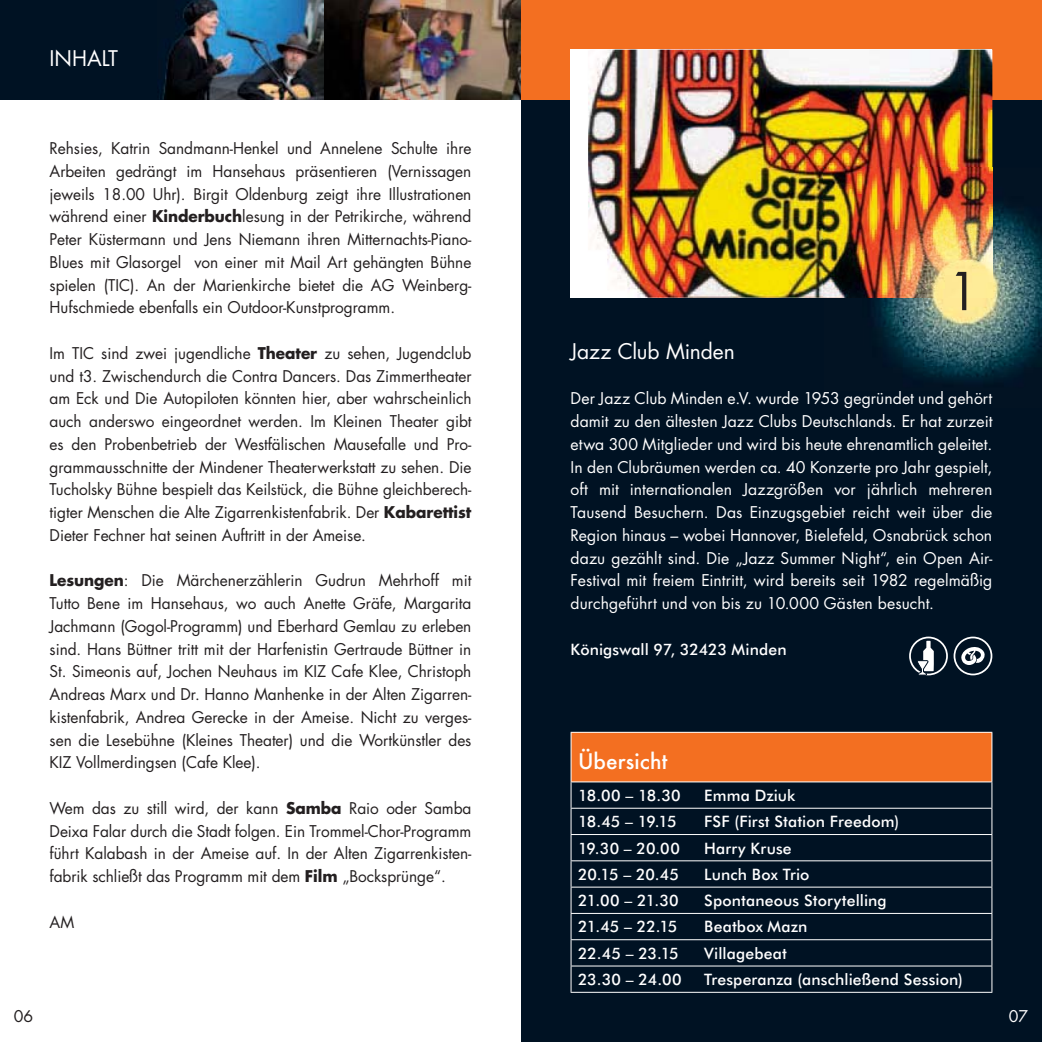
<style>
.page{position:relative;width:1042px;height:1042px;background:#fff}
.page>*{position:absolute;margin:0;border:0;box-sizing:border-box;transform-origin:0 0}
.t1{font:50.75px "Futura";color:#231f20}
.t2{font:21px "Futura";letter-spacing:-.005em;color:#fff}
.t3{font:500 21px "Futura";letter-spacing:.005em;color:#fff}
.t4{font:15.75px/22.8px "Futura";letter-spacing:-.005em;color:#231f20;text-align:justify}
.t5{font:15.75px/22.8px "Futura";letter-spacing:.005em;color:#fff;text-align:justify}
.t6{font:500 15.75px "Futura BT";letter-spacing:.01em;color:#fff}
.s1{font-weight:700}
</style>
<div class="page">
<div style="left:521px;top:0;width:521px;height:1042px;background:#001223"></div>
<div style="left:521px;top:0;width:521px;height:99px;background:#f36f21"></div>
<div style="left:0;top:0;width:521px;height:99px;background:#001223"></div>
<div style="left:571px;top:732px;width:421px;height:50px;background:#f36f21"></div>
<hr style="left:570px;top:732px;width:422px;height:1px;background:#fff">
<hr style="left:570px;top:733px;width:1px;height:48px;background:#fff">
<hr style="left:991px;top:733px;width:1px;height:48px;background:#fff">
<hr style="left:570px;top:781px;width:422px;height:1px;background:#fff">
<hr style="left:570px;top:808px;width:422px;height:1px;background:#fff">
<hr style="left:570px;top:834px;width:422px;height:1px;background:#fff">
<hr style="left:570px;top:860px;width:422px;height:1px;background:#fff">
<hr style="left:570px;top:886px;width:422px;height:1px;background:#fff">
<hr style="left:570px;top:913px;width:422px;height:1px;background:#fff">
<hr style="left:570px;top:939px;width:422px;height:1px;background:#fff">
<hr style="left:570px;top:965px;width:422px;height:1px;background:#fff">
<svg style="left:570px;top:782px;width:1px;height:210px"></svg>
<svg style="left:991px;top:782px;width:1px;height:210px"></svg>
<hr style="left:570px;top:992px;width:422px;height:1px;background:#fff">
<div style="left:570px;top:50px;width:422px;height:248px;background:#fff"></div>
<img style="left:588px;top:50px;width:404px;height:248px">
<img style="left:875px;top:167px;width:167px;height:215px">
<img style="left:823px;top:167px;width:169px;height:131px">
<svg style="left:910px;top:637px;width:37px;height:37px"></svg>
<div style="left:909px;top:636px;width:39px;height:39px;border:2px solid #fff;border-radius:50%"></div>
<svg style="left:916px;top:641px;width:18px;height:35px"></svg>
<svg style="left:954px;top:637px;width:37px;height:37px"></svg>
<div style="left:953px;top:636px;width:39px;height:39px;border:2px solid #fff;border-radius:50%"></div>
<svg style="left:961px;top:646px;width:26px;height:19px"></svg>
<img style="left:162px;top:0;width:359px;height:99px">
<img style="left:324px;top:0;width:1px;height:99px">
<h2 class="t2" style="left:50px;top:49px;width:70px">INHALT</h2>
<p class="t4" style="left:50px;top:138px;width:423px">Rehsies, Katrin Sandmann-Henkel und Annelene Schulte ihre Arbeiten gedrängt im Hansehaus präsentieren (Vernissagen jeweils 18.00 Uhr). Birgit Oldenburg zeigt ihre Illustrationen während einer <span class="s1">Kinderbuch</span>lesung in der Petrikirche, während Peter Küstermann und Jens Niemann ihren Mitternachts-Piano-Blues mit Glasorgel von einer mit Mail Art gehängten Bühne spielen (TIC). An der Marienkirche bietet die AG Weinberg-Hufschmiede ebenfalls ein Outdoor-Kunstprogramm.</p>
<p class="t4" style="left:50px;top:343px;width:423px">Im TIC sind zwei jugendliche <span class="s1">Theater</span> zu sehen, Jugendclub und t3. Zwischendurch die Contra Dancers. Das Zimmertheater am Eck und Die Autopiloten könnten hier, aber wahrscheinlich auch anderswo eingeordnet werden. Im Kleinen Theater gibt es den Probenbetrieb der Westfälischen Mausefalle und Pro&shy;grammausschnitte der Mindener Theaterwerkstatt zu sehen. Die Tucholsky Bühne bespielt das Keilstück, die Bühne gleichberech&shy;tigter Menschen die Alte Zigarrenkistenfabrik. Der <span class="s1">Kabarettist </span>Dieter Fechner hat seinen Auftritt in der Ameise.</p>
<p class="t4" style="left:50px;top:570px;width:423px"><span class="s1">Lesungen</span>: Die Märchenerzählerin Gudrun Mehrhoff mit Tutto Bene im Hansehaus, wo auch Anette Gräfe, Margarita Jachmann (Gogol-Programm) und Eberhard Gemlau zu erleben sind. Hans Büttner tritt mit der Harfenistin Gertraude Büttner in St. Simeonis auf, Jochen Neuhaus im KIZ Cafe Klee, Christoph Andreas Marx und Dr. Hanno Manhenke in der Alten Zigarren&shy;kistenfabrik, Andrea Gerecke in der Ameise. Nicht zu verges&shy;sen die Lesebühne (Kleines Theater) und die Wortkünstler des KIZ Vollmerdingsen (Cafe Klee).</p>
<p class="t4" style="left:50px;top:798px;width:423px">Wem das zu still wird, der kann <span class="s1">Samba</span> Raio oder Samba Deixa Falar durch die Stadt folgen. Ein Trommel-Chor-Programm führt Kalabash in der Ameise auf. In der Alten Zigarrenkisten&shy;fabrik schließt das Programm mit dem <span class="s1">Film</span> „Bocksprünge“.</p>
<p class="t4" style="left:50px;top:912px;width:26px">AM</p>
<h1 class="t1" style="left:947px;top:268px;width:33px">1</h1>
<h2 class="t2" style="left:570px;top:341px;width:166px">Jazz Club Minden</h2>
<p class="t5" style="left:570px;top:388px;width:423px">Der Jazz Club Minden e.V. wurde 1953 gegründet und gehört damit zu den ältesten Jazz Clubs Deutschlands. Er hat zurzeit etwa 300 Mitglieder und wird bis heute ehrenamtlich geleitet.<br>In den Clubräumen werden ca. 40 Konzerte pro Jahr gespielt, oft mit internationalen Jazzgrößen vor jährlich mehreren Tausend Besuchern. Das Einzugsgebiet reicht weit über die Region hinaus – wobei Hannover, Bielefeld, Osnabrück schon dazu gezählt sind. Die „Jazz Summer Night“, ein Open Air-Festival mit freiem Eintritt, wird bereits seit 1982 regelmäßig durchgeführt und von bis zu 10.000 Gästen besucht.</p>
<p class="t6" style="left:570px;top:642px;width:218px">Königswall 97, 32423 Minden</p>
<h2 class="t3" style="left:578px;top:747px;width:91px">Übersicht</h2>
<p class="t6" style="left:578px;top:788px;width:104px">18.00 – 18.30</p>
<p class="t6" style="left:704px;top:788px;width:93px">Emma Dziuk</p>
<p class="t6" style="left:578px;top:815px;width:100px">18.45 – 19.15</p>
<p class="t6" style="left:704px;top:815px;width:197px">FSF (First Station Freedom)</p>
<p class="t6" style="left:578px;top:841px;width:103px">19.30 – 20.00</p>
<p class="t6" style="left:704px;top:841px;width:89px">Harry Kruse</p>
<p class="t6" style="left:578px;top:867px;width:102px">20.15 – 20.45</p>
<p class="t6" style="left:704px;top:867px;width:107px">Lunch Box Trio</p>
<p class="t6" style="left:578px;top:894px;width:102px">21.00 – 21.30</p>
<p class="t6" style="left:704px;top:894px;width:184px">Spontaneous Storytelling</p>
<p class="t6" style="left:578px;top:920px;width:101px">21.45 – 22.15</p>
<p class="t6" style="left:704px;top:920px;width:105px">Beatbox Mazn</p>
<p class="t6" style="left:578px;top:946px;width:102px">22.45 – 23.15</p>
<p class="t6" style="left:704px;top:946px;width:84px">Villagebeat</p>
<p class="t6" style="left:578px;top:972px;width:105px">23.30 – 24.00</p>
<p class="t6" style="left:704px;top:972px;width:260px">Tresperanza (anschließend Session)</p>
<p class="t4" style="left:14px;top:1006px;width:21px">06</p>
<p class="t5" style="left:1008px;top:1006px;width:21px">07</p>
</div>
